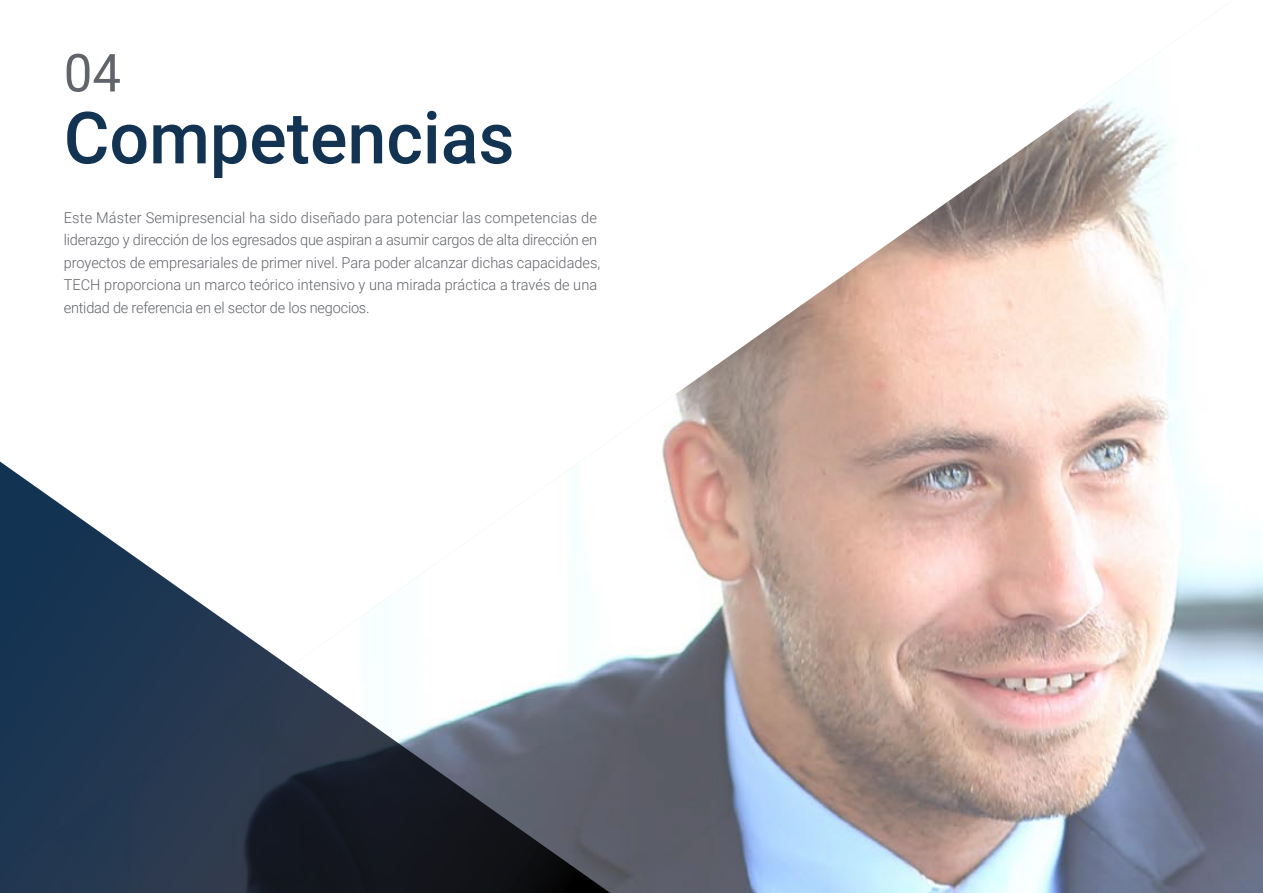
<style>
.page{position:relative;width:1263px;height:893px;background:#fff}
.page>*{position:absolute;margin:0;border:0;box-sizing:border-box;transform-origin:0 0}
.t1{font:500 72px "Roboto";color:#123352}
.t2{font:52.5px "Roboto";color:#61646a}
.t3{font:300 15px/22.5px "Roboto";color:#61646a}
</style>
<div class="page">
<img style="left:640px;top:72px;width:623px;height:821px">
<svg style="left:0;top:461px;width:640px;height:432px"></svg>
<h2 class="t2" style="left:64px;top:36px;width:59px">04</h2>
<h1 class="t1" style="left:64px;top:87px;width:452px">Competencias</h1>
<p class="t3" style="left:64px;top:206px;width:538px">Este Máster Semipresencial ha sido diseñado para potenciar las competencias de liderazgo y dirección de los egresados que aspiran a asumir cargos de alta dirección en proyectos de empresariales de primer nivel. Para poder alcanzar dichas capacidades, TECH proporciona un marco teórico intensivo y una mirada práctica a través de una entidad de referencia en el sector de los negocios.</p>
</div>
